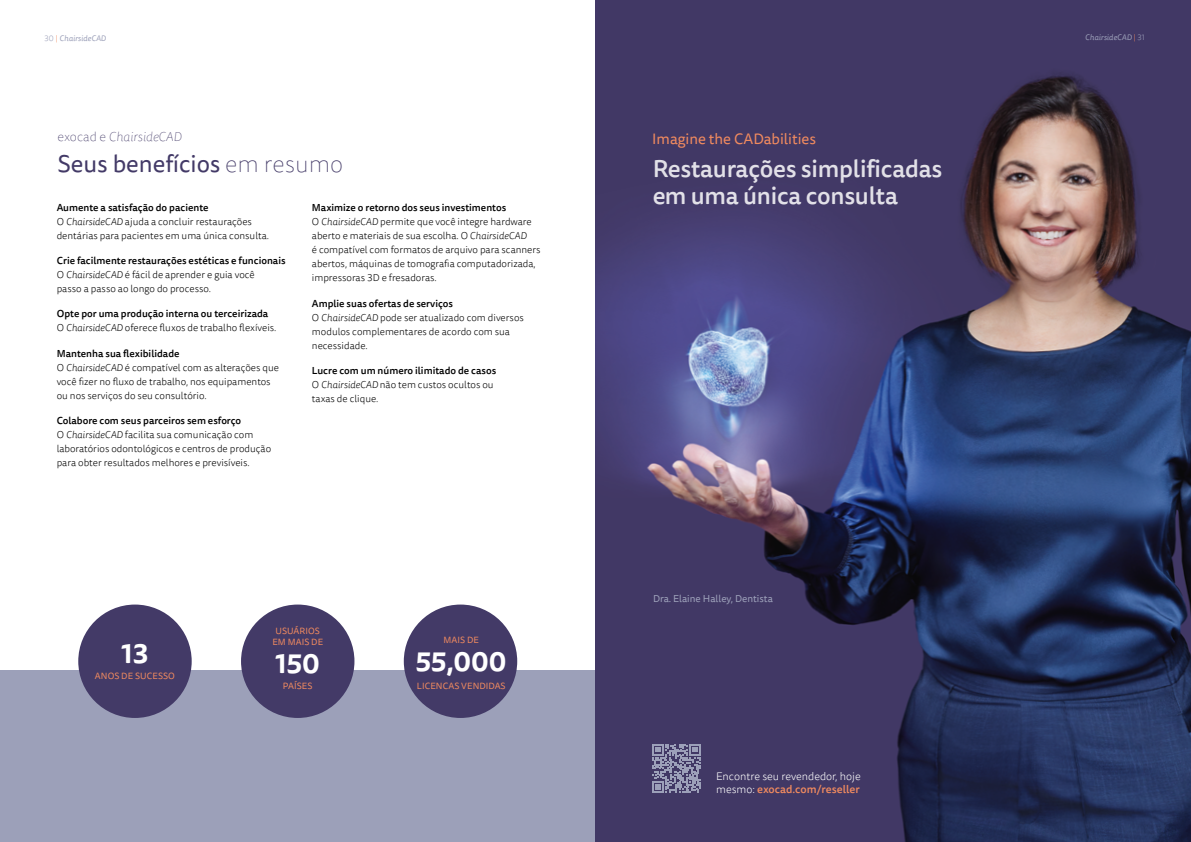
<style>
.page{position:relative;width:1191px;height:842px;background:#fff}
.page>*{position:absolute;margin:0;border:0;box-sizing:border-box;transform-origin:0 0}
.t1{font:700 27px "Tisa Sans Pro";color:#fff}
.t2{font:500 24px/27.5px "Tisa Sans Pro";letter-spacing:-.01em;color:#fff}
.t3{font:24px "Tisa Sans Pro";color:#433a67}
.t4{font:15px "Tisa Sans Pro";color:#f08a5f}
.t5{font:italic 100 13px "Tisa Sans Pro";color:#433a67}
.t6{font:300 11px/13.5px "Tisa Sans Pro";color:#fff}
.t7{font:300 10px/14px "Tisa Sans Pro";color:#000}
.t8{font:500 10px/14px "Tisa Sans Pro";color:#000}
.t9{font:10px "Tisa Sans Pro";color:#9ca0b9}
.t10{font:9px/10.8px "Tisa Sans Pro";letter-spacing:.01em;color:#f08a5f;text-align:center}
.t11{font:italic 8px "Tisa Sans Pro";color:#9ca0b9}
.s1{font-weight:300;font-style:normal}
.s2{font-weight:300;font-style:normal;color:#f08a5f}
.s3{font-style:normal}
.s4{font-weight:100}
.s5{font-weight:500}
.s6{font-style:italic}
.s7{font-weight:300}
.s8{font-weight:300;font-style:italic}
.s9{font-weight:500;color:#f08a5f}
</style>
<div class="page">
<div style="left:0;top:671px;width:1191px;height:171px;background:#9ca0b9"></div>
<img style="left:595px;top:0;width:596px;height:842px">
<div style="left:404px;top:604px;width:113px;height:114px;background:#433a67;border-radius:50%"></div>
<div style="left:241px;top:604px;width:113px;height:114px;background:#433a67;border-radius:50%"></div>
<div style="left:78px;top:604px;width:114px;height:114px;background:#433a67;border-radius:50%"></div>
<svg style="left:652px;top:744px;width:49px;height:49px"></svg>
<p class="t11" style="left:45px;top:33px;width:63px"><span class="s1">30</span> <span class="s2">|</span> ChairsideCAD</p>
<p class="t11" style="left:1085px;top:32px;width:61px">ChairsideCAD <span class="s2">|</span> <span class="s1">31</span></p>
<h3 class="t5" style="left:57px;top:128px;width:126px"><span class="s3">exocad e</span> ChairsideCAD</h3>
<h2 class="t3" style="left:57px;top:147px;width:287px">Seus benefícios <span class="s4">em resumo</span></h2>
<p class="t7" style="left:57px;top:201px;width:214px"><span class="s5">Aumente a satisfação do paciente<br></span>O <span class="s6">ChairsideCAD</span> ajuda a concluir restaurações dentárias para pacientes em uma única consulta.</p>
<p class="t7" style="left:57px;top:254px;width:230px"><span class="s5">Crie facilmente restaurações estéticas e funcionais<br></span>O <span class="s6">ChairsideCAD</span> é fácil de aprender e guia você<br>passo a passo ao longo do processo.</p>
<p class="t8" style="left:57px;top:307px;width:221px">Opte por uma produção interna ou terceirizada<br><span class="s7">O</span> <span class="s8">ChairsideCAD</span> <span class="s7">oferece fluxos de trabalho flexíveis.</span></p>
<p class="t7" style="left:57px;top:347px;width:224px"><span class="s5">Mantenha sua flexibilidade<br></span>O <span class="s6">ChairsideCAD</span> é compatível com as alterações que você fizer no fluxo de trabalho, nos equipamentos ou nos serviços do seu consultório.</p>
<p class="t7" style="left:57px;top:414px;width:216px"><span class="s5">Colabore com seus parceiros sem esforço<br></span>O <span class="s6">ChairsideCAD</span> facilita sua comunicação com laboratórios odontológicos e centros de produção para obter resultados melhores e previsíveis.</p>
<p class="t7" style="left:312px;top:201px;width:230px"><span class="s5">Maximize o retorno dos seus investimentos<br></span>O <span class="s6">ChairsideCAD</span> permite que você integre hardware aberto e materiais de sua escolha. O <span class="s6">ChairsideCAD<br></span>é compatível com formatos de arquivo para scanners abertos, máquinas de tomografia computadorizada, impressoras 3D e fresadoras.</p>
<p class="t7" style="left:312px;top:297px;width:213px"><span class="s5">Amplie suas ofertas de serviços<br></span>O <span class="s6">ChairsideCAD</span> pode ser atualizado com diversos modulos complementares de acordo com sua necessidade.</p>
<p class="t7" style="left:312px;top:364px;width:186px"><span class="s5">Lucre com um número ilimitado de casos<br></span>O <span class="s6">ChairsideCAD</span> não tem custos ocultos ou taxas de clique.</p>
<h1 class="t1" style="left:122px;top:634px;width:28px">13</h1>
<p class="t10" style="left:95px;top:671px;width:82px">ANOS DE SUCESSO</p>
<p class="t10" style="left:272px;top:626px;width:52px">USUÁRIOS<br>EM MAIS DE</p>
<h1 class="t1" style="left:275px;top:643px;width:46px">150</h1>
<p class="t10" style="left:283px;top:680px;width:31px">PAÍSES</p>
<p class="t10" style="left:443px;top:634px;width:37px">MAIS DE</p>
<h1 class="t1" style="left:416px;top:641px;width:92px">55,000</h1>
<p class="t10" style="left:417px;top:680px;width:90px">LICENCAS VENDIDAS</p>
<h3 class="t4" style="left:652px;top:128px;width:165px">Imagine the CADabilities</h3>
<h2 class="t2" style="left:652px;top:155px;width:292px">Restaurações simplificadas em uma única consulta</h2>
<p class="t9" style="left:653px;top:592px;width:121px">Dra. Elaine Halley, Dentista</p>
<p class="t6" style="left:716px;top:769px;width:146px">Encontre seu revendedor, hoje mesmo: <span class="s9">exocad.com/reseller</span></p>
</div>
